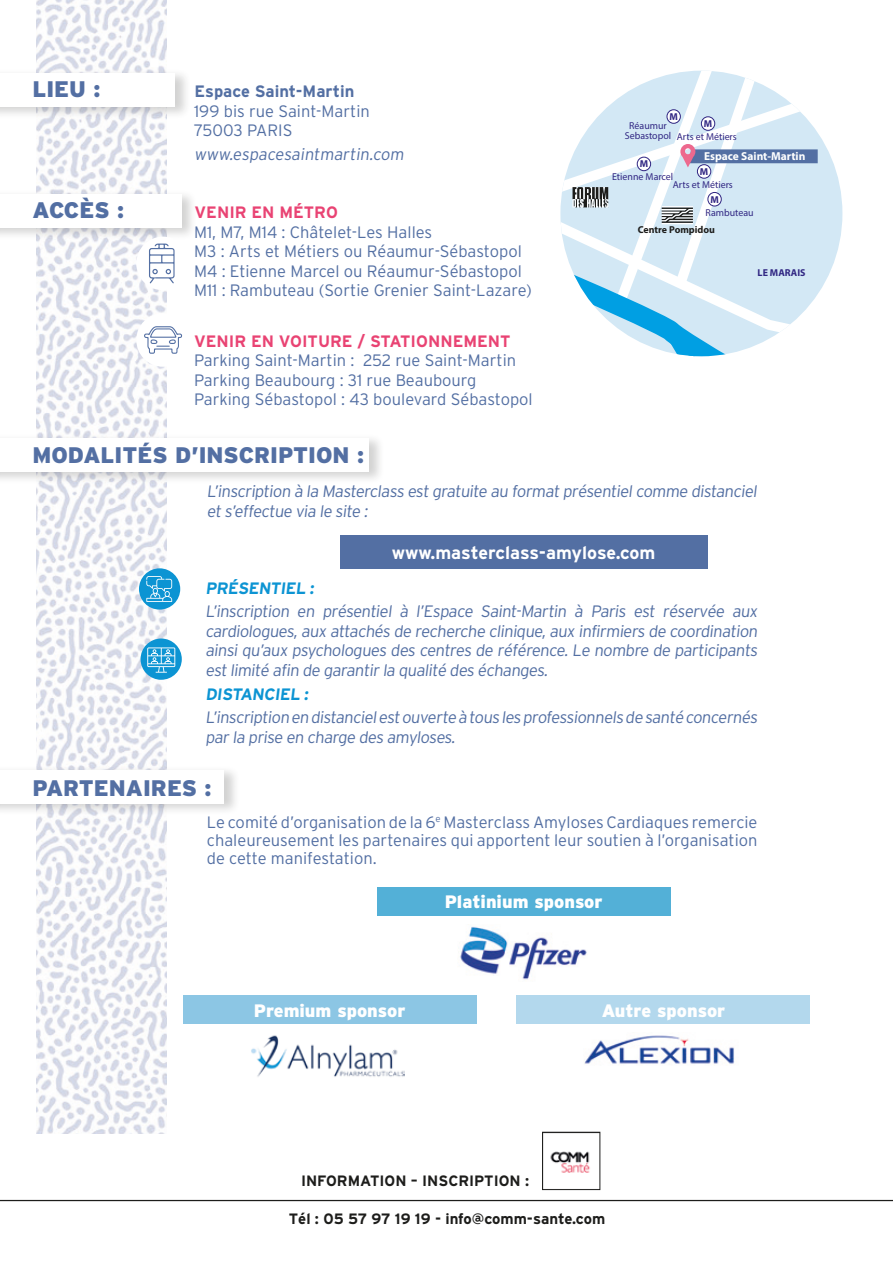
<style>
.page{position:relative;width:893px;height:1263px;background:#fff}
.page>*{position:absolute;margin:0;border:0;box-sizing:border-box;transform-origin:0 0}
.t1{font:900 22.5px "Interstate";color:#536fa3}
.t2{font:900 18px "Interstate";color:#fff}
.t3{font:700 18px "Interstate";color:#fff}
.t4{font:300 16.5px/19.5px "Interstate";color:#536fa3}
.t5{font:700 16.5px "Interstate";color:#e94373}
.t6{font:700 16.5px "Interstate";color:#0c94d3}
.t7{font:700 16.5px "Interstate";color:#536fa3}
.t8{font:700 15px "Interstate";color:#1d1d1b}
.t9{font:700 11.55px "Myriad Pro";color:#fff}
.t10{font:10.05px/10.1px "Myriad Pro";color:#312783;text-align:center}
.t11{font:700 10.05px "Myriad Pro";color:#1d1d1b}
.t12{font:700 10.05px "Myriad Pro";color:#312783}
</style>
<div class="page">
<img style="left:37px;top:0;width:129px;height:1134px">
<div style="left:0;top:68px;width:191px;height:51px;background:#1d1d1b;opacity:.2"></div>
<div style="left:0;top:73px;width:175px;height:34px;background:#fff"></div>
<div style="left:0;top:189px;width:197px;height:51px;background:#1d1d1b;opacity:.2"></div>
<div style="left:0;top:194px;width:181px;height:33px;background:#fff"></div>
<svg style="left:560px;top:71px;width:282px;height:285px"></svg>
<div style="left:0;top:433px;width:385px;height:51px;background:#1d1d1b;opacity:.2"></div>
<div style="left:0;top:438px;width:368px;height:33px;background:#fff"></div>
<div style="left:0;top:765px;width:240px;height:51px;background:#1d1d1b;opacity:.2"></div>
<div style="left:0;top:770px;width:224px;height:33px;background:#fff"></div>
<div style="left:136px;top:237px;width:54px;height:53px;background:#fff;border-radius:50%"></div>
<svg style="left:149px;top:244px;width:26px;height:39px"></svg>
<div style="left:136px;top:313px;width:54px;height:54px;background:#fff;border-radius:50%"></div>
<svg style="left:144px;top:326px;width:38px;height:28px"></svg>
<div style="left:139px;top:568px;width:41px;height:42px;background:#0c94d3;border-radius:50%"></div>
<svg style="left:146px;top:576px;width:26px;height:26px"></svg>
<div style="left:141px;top:638px;width:41px;height:42px;background:#0c94d3;border-radius:50%"></div>
<svg style="left:147px;top:647px;width:28px;height:26px"></svg>
<div style="left:340px;top:535px;width:367px;height:33px;background:#536fa3"></div>
<div style="left:183px;top:995px;width:293px;height:29px;background:#8cc6e4"></div>
<div style="left:517px;top:995px;width:293px;height:29px;background:#b3d8ed"></div>
<div style="left:377px;top:887px;width:293px;height:28px;background:#53b0d7"></div>
<hr style="left:0;top:1200px;width:893px;height:1px;background:#1d1d1b">
<img style="left:251px;top:1035px;width:154px;height:42px">
<img style="left:584px;top:1035px;width:151px;height:29px">
<img style="left:460px;top:926px;width:127px;height:54px">
<img style="left:550px;top:1151px;width:40px;height:22px">
<div style="left:542px;top:1132px;width:58px;height:58px;border:1px solid #1d1d1b"></div>
<h1 class="t1" style="left:33px;top:76px;width:69px">LIEU :</h1>
<p class="t7" style="left:195px;top:82px;width:161px">Espace Saint-Martin</p>
<p class="t4" style="left:194px;top:101px;width:177px">199 bis rue Saint-Martin<br>75003 PARIS</p>
<p class="t4" style="left:194px;top:144px;width:214px">www.espacesaintmartin.com</p>
<h1 class="t1" style="left:33px;top:197px;width:93px">ACCÈS :</h1>
<p class="t5" style="left:195px;top:203px;width:145px">VENIR EN MÉTRO</p>
<p class="t4" style="left:194px;top:222px;width:339px">M1, M7, M14 : Châtelet-Les Halles<br>M3 : Arts et Métiers ou Réaumur-Sébastopol M4 : Etienne Marcel ou Réaumur-Sébastopol M11 : Rambuteau (Sortie Grenier Saint-Lazare)</p>
<p class="t5" style="left:194px;top:332px;width:318px">VENIR EN VOITURE / STATIONNEMENT</p>
<p class="t4" style="left:194px;top:350px;width:340px">Parking Saint-Martin : 252 rue Saint-Martin<br>Parking Beaubourg : 31 rue Beaubourg<br>Parking Sébastopol : 43 boulevard Sébastopol</p>
<h1 class="t1" style="left:33px;top:442px;width:333px">MODALITÉS D’INSCRIPTION :</h1>
<p class="t12" style="left:669px;top:110px;width:10px">M</p>
<p class="t12" style="left:704px;top:117px;width:10px">M</p>
<p class="t10" style="left:625px;top:120px;width:48px">Réaumur<br>Sebastopol</p>
<p class="t10" style="left:677px;top:132px;width:61px">Arts et Métiers</p>
<p class="t9" style="left:704px;top:149px;width:103px">Espace Saint-Martin</p>
<p class="t12" style="left:640px;top:157px;width:10px">M</p>
<p class="t12" style="left:700px;top:165px;width:10px">M</p>
<p class="t10" style="left:612px;top:172px;width:63px">Etienne Marcel</p>
<p class="t10" style="left:673px;top:179px;width:61px">Arts et Métiers</p>
<p class="t12" style="left:710px;top:193px;width:10px">M</p>
<p class="t10" style="left:706px;top:207px;width:50px">Rambuteau</p>
<p class="t11" style="left:638px;top:223px;width:79px">Centre Pompidou</p>
<p class="t12" style="left:758px;top:266px;width:49px">LE MARAIS</p>
<p class="t4" style="left:207px;top:482px;width:554px">L’inscription à la Masterclass est gratuite au format présentiel comme distanciel et s’effectue via le site :</p>
<p class="t3" style="left:392px;top:542px;width:265px">www.masterclass-amylose.com</p>
<p class="t6" style="left:205px;top:579px;width:112px">PRÉSENTIEL :</p>
<p class="t4" style="left:205px;top:602px;width:556px;text-align:justify">L’inscription en présentiel à l’Espace Saint-Martin à Paris est réservée aux cardiologues, aux attachés de recherche clinique, aux infirmiers de coordination ainsi qu’aux psychologues des centres de référence. Le nombre de participants est limité afin de garantir la qualité des échanges.</p>
<p class="t6" style="left:205px;top:685px;width:106px">DISTANCIEL :</p>
<p class="t4" style="left:205px;top:708px;width:556px">L’inscription en distancielest ouverte à tous les professionnels de santé concernés par la prise en charge des amyloses.</p>
<h1 class="t1" style="left:33px;top:775px;width:180px">PARTENAIRES :</h1>
<p class="t4" style="left:207px;top:813px;width:552px;line-height:18px;text-align:justify">Le comité d’organisation de la 6<sup>e</sup> Masterclass Amyloses Cardiaques remercie chaleureusement les partenaires qui apportent leur soutien à l’organisation de cette manifestation.</p>
<p class="t2" style="left:445px;top:892px;width:159px">Platinium sponsor</p>
<p class="t2" style="left:254px;top:1000px;width:153px">Premium sponsor</p>
<p class="t2" style="left:602px;top:1000px;width:125px">Autre sponsor</p>
<p class="t8" style="left:301px;top:1172px;width:230px">INFORMATION – INSCRIPTION :</p>
<p class="t8" style="left:289px;top:1210px;width:318px">Tél : 05 57 97 19 19 - info@comm-sante.com</p>
</div>
